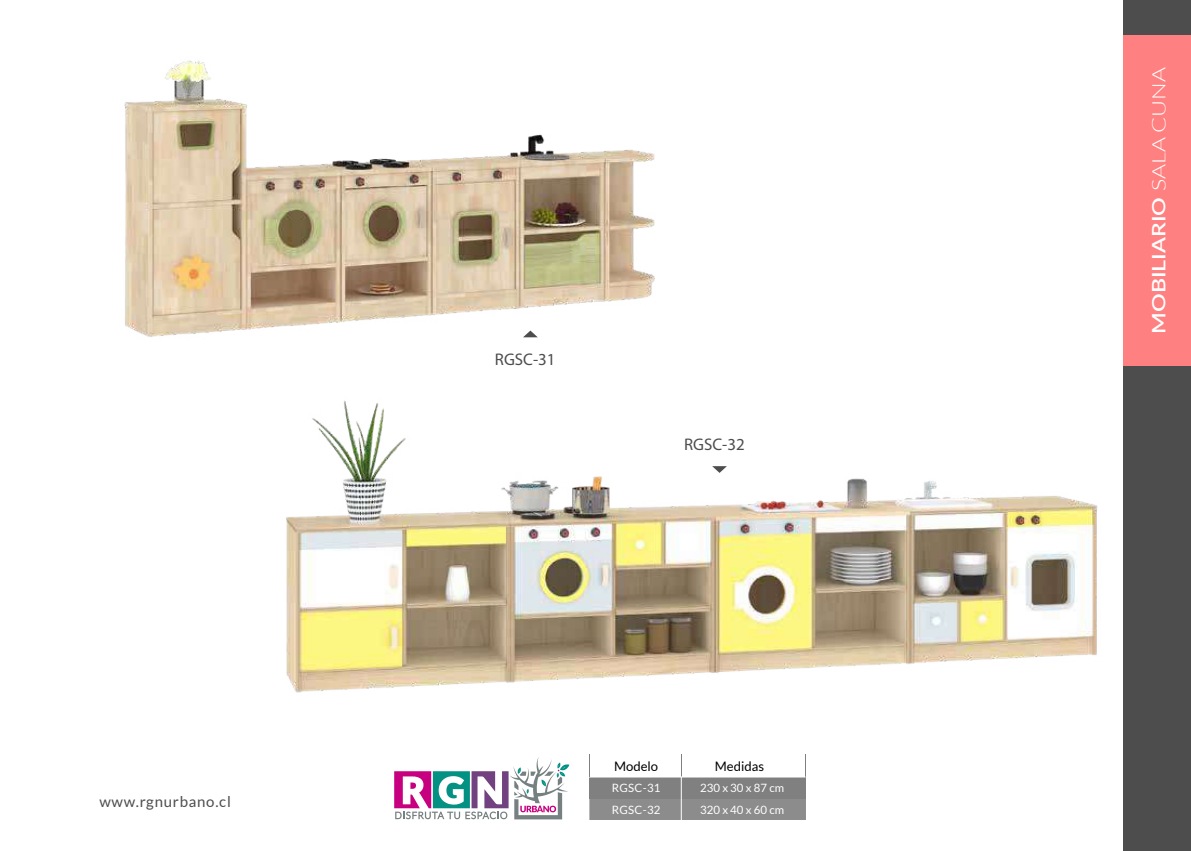
<style>
.page{position:relative;width:1191px;height:851px;background:#fff}
.page>*{position:absolute;margin:0;border:0;box-sizing:border-box;transform-origin:0 0}
.t1{font:600 18.6px "Lato";color:#fff;scale:1.25 1}
.t2{font:16.8px "Myriad Pro";color:#4d4d4d}
.t3{font:15px "Lato";letter-spacing:.05em;color:#4d4d4d}
.t4{font:13.05px "Lato";color:#000}
.t5{font:11.4px "Lato";color:#fff}
.s1{font-weight:300}
</style>
<div class="page">
<div style="left:1123px;top:0;width:68px;height:850px;background:#4d4d4d"></div>
<div style="left:1123px;top:35px;width:68px;height:330px;background:#ff8080"></div>
<img style="left:124px;top:60px;width:531px;height:278px">
<img style="left:286px;top:400px;width:812px;height:293px">
<svg style="left:523px;top:330px;width:15px;height:7px"></svg>
<svg style="left:712px;top:466px;width:15px;height:7px"></svg>
<svg style="left:805px;top:754px;width:1px;height:22px"></svg>
<div style="left:589px;top:776px;width:217px;height:22px;background:#808080"></div>
<hr style="left:589px;top:776px;width:216px;height:1px;background:#fff">
<div style="left:589px;top:798px;width:217px;height:21px;background:#8c8c8c"></div>
<svg style="left:681px;top:754px;width:1px;height:65px"></svg>
<svg style="left:589px;top:754px;width:1px;height:23px"></svg>
<svg style="left:394px;top:757px;width:175px;height:62px"></svg>
<h3 class="t3" style="left:99px;top:792px;width:133px">www.rgnurbano.cl</h3>
<h2 class="t2" style="left:495px;top:349px;width:62px">RGSC-31</h2>
<h2 class="t2" style="left:684px;top:433px;width:62px">RGSC-32</h2>
<p class="t4" style="left:614px;top:758px;width:46px">Modelo</p>
<p class="t4" style="left:715px;top:758px;width:51px">Medidas</p>
<p class="t5" style="left:612px;top:781px;width:50px">RGSC-31</p>
<p class="t5" style="left:700px;top:781px;width:85px">230 x 30 x 87 cm</p>
<p class="t5" style="left:612px;top:803px;width:50px">RGSC-32</p>
<p class="t5" style="left:700px;top:803px;width:85px">320 x 40 x 60 cm</p>
<h1 class="t1" style="left:1145px;top:334px;width:215px;rotate:-90deg">MOBILIARIO <span class="s1">SALA CUNA</span></h1>
</div>
